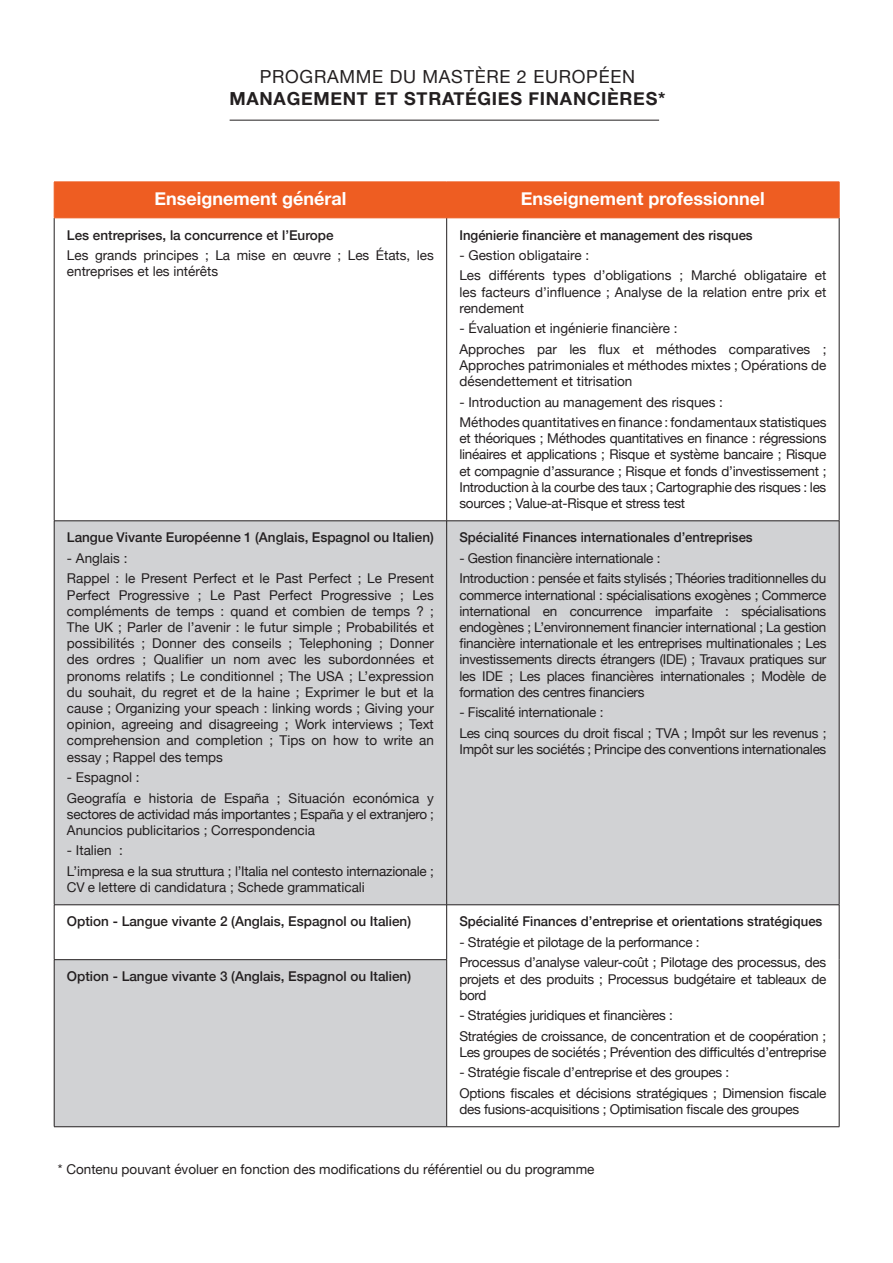
<style>
.page{position:relative;width:893px;height:1263px;background:#fff}
.page>*{position:absolute;margin:0;border:0;box-sizing:border-box;transform-origin:0 0}
.t1{font:700 18px "Helvetica Neue";color:#fff}
.t2{font:700 18px "Helvetica Neue";letter-spacing:.04em;color:#231f20}
.t3{font:18px "Helvetica Neue";letter-spacing:.04em;color:#231f20}
.t4{font:13.5px/16.2px "Helvetica Neue";letter-spacing:-.02em;color:#231f20}
.t5{font:13.5px/20.4px "Helvetica Neue";color:#231f20}
.t6{font:500 13.5px "Helvetica Neue";color:#231f20}
</style>
<div class="page">
<hr style="left:230px;top:120px;width:429px;height:1px;background:#231f20">
<div style="left:55px;top:183px;width:784px;height:35px;background:#ee5d22"></div>
<div style="left:55px;top:521px;width:784px;height:605px;background:#d1d2d4"></div>
<div style="left:447px;top:905px;width:392px;height:222px;background:#fff"></div>
<hr style="left:54px;top:218px;width:1px;height:303px;background:#231f20">
<hr style="left:446px;top:218px;width:1px;height:303px;background:#231f20">
<hr style="left:839px;top:218px;width:1px;height:303px;background:#231f20">
<hr style="left:54px;top:520px;width:393px;height:1px;background:#231f20">
<hr style="left:54px;top:521px;width:1px;height:383px;background:#231f20">
<hr style="left:447px;top:520px;width:392px;height:1px;background:#231f20">
<hr style="left:446px;top:521px;width:1px;height:383px;background:#231f20">
<hr style="left:839px;top:521px;width:1px;height:383px;background:#231f20">
<hr style="left:54px;top:904px;width:393px;height:1px;background:#231f20">
<hr style="left:54px;top:905px;width:1px;height:54px;background:#231f20">
<hr style="left:447px;top:904px;width:392px;height:1px;background:#231f20">
<hr style="left:446px;top:905px;width:1px;height:54px;background:#231f20">
<hr style="left:839px;top:905px;width:1px;height:55px;background:#231f20">
<hr style="left:54px;top:959px;width:393px;height:1px;background:#231f20">
<hr style="left:54px;top:960px;width:1px;height:166px;background:#231f20">
<hr style="left:446px;top:960px;width:1px;height:166px;background:#231f20">
<hr style="left:839px;top:960px;width:1px;height:166px;background:#231f20">
<hr style="left:54px;top:1126px;width:393px;height:1px;background:#231f20">
<hr style="left:447px;top:1126px;width:392px;height:1px;background:#231f20">
<hr style="left:54px;top:182px;width:393px;height:1px;background:#ee5d22">
<hr style="left:54px;top:182px;width:1px;height:36px;background:#ee5d22">
<hr style="left:447px;top:182px;width:392px;height:1px;background:#ee5d22">
<hr style="left:446px;top:182px;width:1px;height:36px;background:#ee5d22">
<hr style="left:839px;top:182px;width:1px;height:36px;background:#ee5d22">
<hr style="left:54px;top:218px;width:393px;height:1px;background:#ee5d22">
<hr style="left:447px;top:218px;width:392px;height:1px;background:#ee5d22">
<h1 class="t3" style="left:260px;top:64px;width:377px">PROGRAMME DU MASTÈRE 2 EUROPÉEN</h1>
<h1 class="t2" style="left:229px;top:84px;width:437px">MANAGEMENT ET STRATÉGIES FINANCIÈRES*</h1>
<h1 class="t1" style="left:154px;top:185px;width:193px">Enseignement général</h1>
<h1 class="t1" style="left:521px;top:185px;width:245px">Enseignement professionnel</h1>
<p class="t6" style="left:67px;top:224px;width:268px">Les entreprises, la concurrence et l’Europe</p>
<p class="t5" style="left:67px;top:248px;width:368px;line-height:16.2px">Les grands principes ; La mise en œuvre ; Les États, les entreprises et les intérêts</p>
<p class="t6" style="left:459px;top:224px;width:295px">Ingénierie financière et management des risques</p>
<p class="t5" style="left:459px;top:246px;width:368px">- Gestion obligataire :<br>Les différents types d’obligations ; Marché obligataire et</p>
<p class="t5" style="left:459px;top:284px;width:368px;line-height:16.2px">les facteurs d’influence ; Analyse de la relation entre prix et rendement</p>
<p class="t5" style="left:459px;top:319px;width:368px">- Évaluation et ingénierie financière :<br>Approches par les flux et méthodes comparatives ;</p>
<p class="t5" style="left:459px;top:358px;width:368px;line-height:16.2px">Approches patrimoniales et méthodes mixtes ; Opérations de désendettement et titrisation</p>
<p class="t5" style="left:459px;top:392px;width:368px">- Introduction au management des risques :<br>Méthodes quantitatives en finance : fondamentaux statistiques</p>
<p class="t4" style="left:459px;top:431px;width:368px;text-align:justify">et théoriques ; Méthodes quantitatives en finance : régressions linéaires et applications ; Risque et système bancaire ; Risque et compagnie d’assurance ; Risque et fonds d’investissement ; Introduction à la courbe des taux ; Cartographie des risques : les sources ; Value-at-Risque et stress test</p>
<p class="t6" style="left:67px;top:527px;width:368px">Langue Vivante Européenne 1 (Anglais, Espagnol ou Italien)</p>
<p class="t5" style="left:67px;top:549px;width:368px">- Anglais :<br>Rappel : le Present Perfect et le Past Perfect ; Le Present</p>
<p class="t4" style="left:67px;top:587px;width:368px;text-align:justify">Perfect Progressive ; Le Past Perfect Progressive ; Les compléments de temps : quand et combien de temps ? ; The UK ; Parler de l’avenir : le futur simple ; Probabilités et possibilités ; Donner des conseils ; Telephoning ; Donner des ordres ; Qualifier un nom avec les subordonnées et pronoms relatifs ; Le conditionnel ; The USA ; L’expression du souhait, du regret et de la haine ; Exprimer le but et la cause ; Organizing your speach : linking words ; Giving your opinion, agreeing and disagreeing ; Work interviews ; Text comprehension and completion ; Tips on how to write an essay ; Rappel des temps</p>
<p class="t5" style="left:67px;top:768px;width:368px">- Espagnol :<br>Geografía e historia de España ; Situación económica y</p>
<p class="t4" style="left:67px;top:807px;width:368px">sectores de actividad más importantes ; España y el extranjero ;<br>Anuncios publicitarios ; Correspondencia</p>
<p class="t4" style="left:67px;top:841px;width:368px;line-height:20.4px">- Italien :<br>L’impresa e la sua struttura ; l’Italia nel contesto internazionale ;</p>
<p class="t5" style="left:67px;top:878px;width:299px">CV e lettere di candidatura ; Schede grammaticali</p>
<p class="t6" style="left:459px;top:527px;width:295px">Spécialité Finances internationales d’entreprises</p>
<p class="t4" style="left:459px;top:549px;width:368px;line-height:20.4px">- Gestion financière internationale :<br>Introduction : pensée et faits stylisés ; Théories traditionnelles du</p>
<p class="t4" style="left:459px;top:587px;width:368px;text-align:justify">commerce international : spécialisations exogènes ; Commerce international en concurrence imparfaite : spécialisations endogènes ; L’environnement financier international ; La gestion financière internationale et les entreprises multinationales ; Les investissements directs étrangers (IDE) ; Travaux pratiques sur les IDE ; Les places financières internationales ; Modèle de formation des centres financiers</p>
<p class="t4" style="left:459px;top:703px;width:368px;line-height:20.4px">- Fiscalité internationale :<br>Les cinq sources du droit fiscal ; TVA ; Impôt sur les revenus ;</p>
<p class="t4" style="left:459px;top:742px;width:368px">Impôt sur les sociétés ; Principe des conventions internationales</p>
<p class="t6" style="left:67px;top:911px;width:346px">Option - Langue vivante 2 (Anglais, Espagnol ou Italien)</p>
<p class="t6" style="left:459px;top:911px;width:364px">Spécialité Finances d’entreprise et orientations stratégiques</p>
<p class="t4" style="left:459px;top:933px;width:368px;line-height:20.4px">- Stratégie et pilotage de la performance :<br>Processus d’analyse valeur-coût ; Pilotage des processus, des</p>
<p class="t4" style="left:459px;top:971px;width:368px">projets et des produits ; Processus budgétaire et tableaux de bord</p>
<p class="t4" style="left:459px;top:1006px;width:368px;line-height:20.4px">- Stratégies juridiques et financières :<br>Stratégies de croissance, de concentration et de coopération ;</p>
<p class="t4" style="left:459px;top:1045px;width:368px">Les groupes de sociétés ; Prévention des difficultés d’entreprise</p>
<p class="t4" style="left:459px;top:1063px;width:368px;line-height:20.4px">- Stratégie fiscale d’entreprise et des groupes :<br>Options fiscales et décisions stratégiques ; Dimension fiscale</p>
<p class="t4" style="left:459px;top:1102px;width:341px">des fusions-acquisitions ; Optimisation fiscale des groupes</p>
<p class="t6" style="left:67px;top:966px;width:346px">Option - Langue vivante 3 (Anglais, Espagnol ou Italien)</p>
<p class="t5" style="left:58px;top:1159px;width:538px">* Contenu pouvant évoluer en fonction des modifications du référentiel ou du programme</p>
</div>
